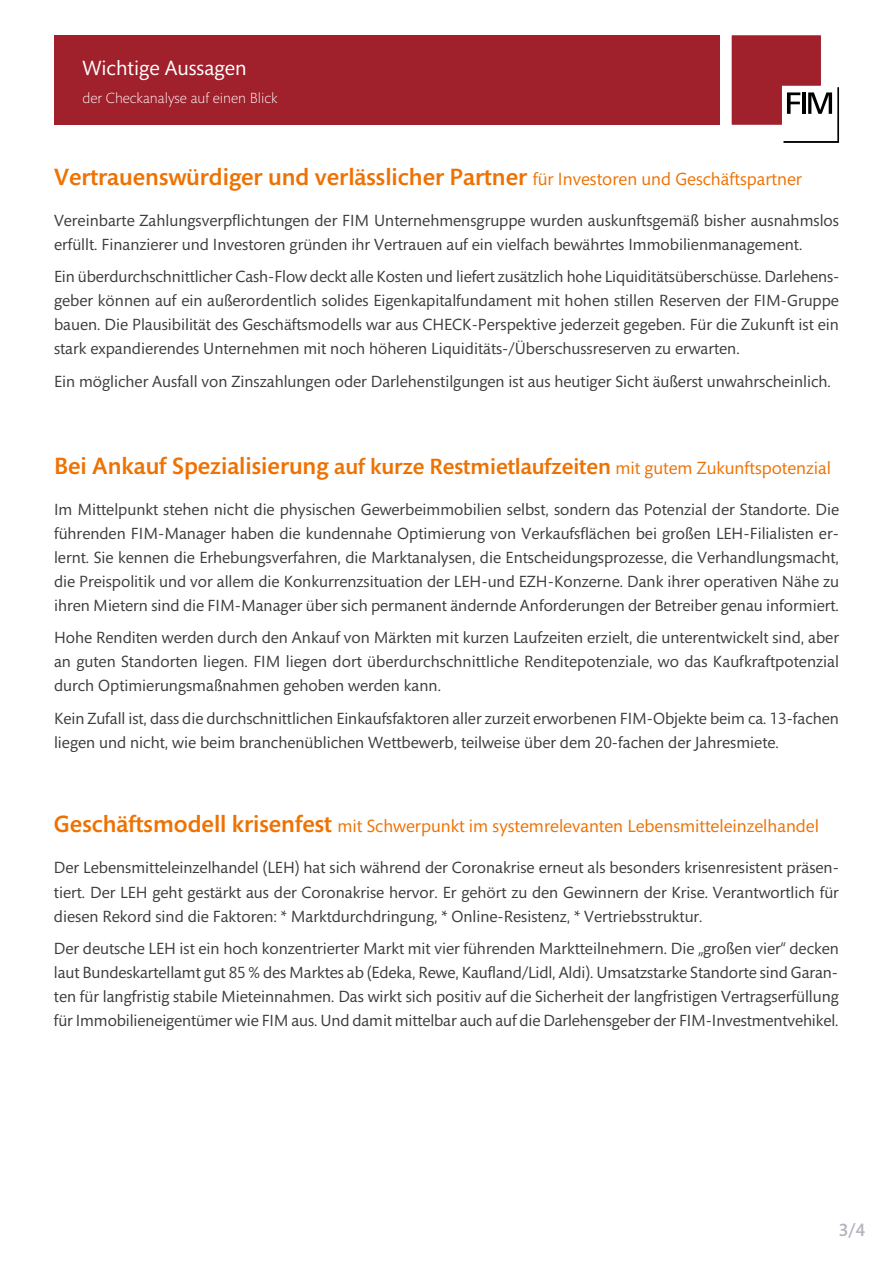
<style>
.page{position:relative;width:893px;height:1263px;background:#fff}
.page>*{position:absolute;margin:0;border:0;box-sizing:border-box;transform-origin:0 0}
.t1{font:500 24px "Mundo Sans Capital";color:#ee7203}
.t2{font:500 22.5px "Mundo Sans Capital";color:#ee7203}
.t3{font:21px "Mundo Sans Capital";color:#fff}
.t4{font:18px "Mundo Sans Capital";color:#ee7203}
.t5{font:500 18px "Mundo Sans Capital";color:#b3b4bd}
.t6{font:16.5px/24px "Mundo Sans Capital";color:#3c3c3b;text-align:justify}
.t7{font:300 15px "Mundo Sans Capital";color:#fff}
.s1{font-weight:400;font-size:18px}
.s2{font-size:24px}
.s3{font-weight:500;font-size:24px}
</style>
<div class="page">
<svg style="left:732px;top:36px;width:107px;height:107px"></svg>
<div style="left:54px;top:36px;width:666px;height:89px;background:#a0202c"></div>
<p class="t3" style="left:82px;top:56px;width:166px">Wichtige Aussagen</p>
<p class="t7" style="left:82px;top:90px;width:197px">der Checkanalyse auf einen Blick</p>
<h1 class="t1" style="left:54px;top:164px;width:750px">Vertrauenswürdiger und verlässlicher Partner <span class="s1">für Investoren und Geschäftspartner</span></h1>
<p class="t6" style="left:54px;top:209px;width:786px">Vereinbarte Zahlungsverpflichtungen der FIM Unternehmensgruppe wurden auskunftsgemäß bisher ausnahmslos erfüllt. Finanzierer und Investoren gründen ihr Vertrauen auf ein vielfach bewährtes Immobilienmanagement.</p>
<p class="t6" style="left:54px;top:265px;width:787px">Ein überdurchschnittlicher Cash-Flow deckt alle Kosten und liefert zusätzlich hohe Liquiditätsüberschüsse. Darlehens&shy;geber können auf ein außerordentlich solides Eigenkapitalfundament mit hohen stillen Reserven der FIM-Gruppe bauen. Die Plausibilität des Geschäftsmodells war aus CHECK-Perspektive jederzeit gegeben. Für die Zukunft ist ein stark expandierendes Unternehmen mit noch höheren Liquiditäts-/Überschussreserven zu erwarten.</p>
<p class="t6" style="left:54px;top:370px;width:778px">Ein möglicher Ausfall von Zinszahlungen oder Darlehenstilgungen ist aus heutiger Sicht äußerst unwahrscheinlich.</p>
<h2 class="t2" style="left:54px;top:454px;width:778px"><span class="s2">Bei Ankauf Spezialisierung</span> auf kurze Restmietlaufzeiten <span class="s1">mit gutem Zukunftspotenzial</span></h2>
<p class="t6" style="left:54px;top:497px;width:786px">Im Mittelpunkt stehen nicht die physischen Gewerbeimmobilien selbst, sondern das Potenzial der Standorte. Die führenden FIM-Manager haben die kundennahe Optimierung von Verkaufsflächen bei großen LEH-Filialisten er&shy;lernt. Sie kennen die Erhebungsverfahren, die Marktanalysen, die Entscheidungsprozesse, die Verhandlungsmacht, die Preispolitik und vor allem die Konkurrenzsituation der LEH-und EZH-Konzerne. Dank ihrer operativen Nähe zu ihren Mietern sind die FIM-Manager über sich permanent ändernde Anforderungen der Betreiber genau informiert.</p>
<p class="t6" style="left:54px;top:626px;width:787px">Hohe Renditen werden durch den Ankauf von Märkten mit kurzen Laufzeiten erzielt, die unterentwickelt sind, aber an guten Standorten liegen. FIM liegen dort überdurchschnittliche Renditepotenziale, wo das Kaufkraftpotenzial durch Optimierungsmaßnahmen gehoben werden kann.</p>
<p class="t6" style="left:54px;top:706px;width:786px">Kein Zufall ist, dass die durchschnittlichen Einkaufsfaktoren aller zurzeit erworbenen FIM-Objekte beim ca. 13-fachen liegen und nicht, wie beim branchenüblichen Wettbewerb, teilweise über dem 20-fachen der Jahresmiete.</p>
<p class="t4" style="left:54px;top:817px;width:766px"><span class="s3">Geschäftsmodell krisenfest</span> mit Schwerpunkt im systemrelevanten Lebensmitteleinzelhandel</p>
<p class="t6" style="left:54px;top:856px;width:786px">Der Lebensmitteleinzelhandel (LEH) hat sich während der Coronakrise erneut als besonders krisenresistent präsen&shy;tiert. Der LEH geht gestärkt aus der Coronakrise hervor. Er gehört zu den Gewinnern der Krise. Verantwortlich für diesen Rekord sind die Faktoren: * Marktdurchdringung, * Online-Resistenz, * Vertriebsstruktur.</p>
<p class="t6" style="left:54px;top:937px;width:786px">Der deutsche LEH ist ein hoch konzentrierter Markt mit vier führenden Marktteilnehmern. Die „großen vier“ decken laut Bundeskartellamt gut 85 % des Marktes ab (Edeka, Rewe, Kaufland/Lidl, Aldi). Umsatzstarke Standorte sind Garan&shy;ten für langfristig stabile Mieteinnahmen. Das wirkt sich positiv auf die Sicherheit der langfristigen Vertragserfüllung für Immobilieneigentümer wie FIM aus. Und damit mittelbar auch auf die Darlehensgeber der FIM-Investmentvehikel.</p>
<p class="t5" style="left:839px;top:1220px;width:28px">3/4</p>
</div>
